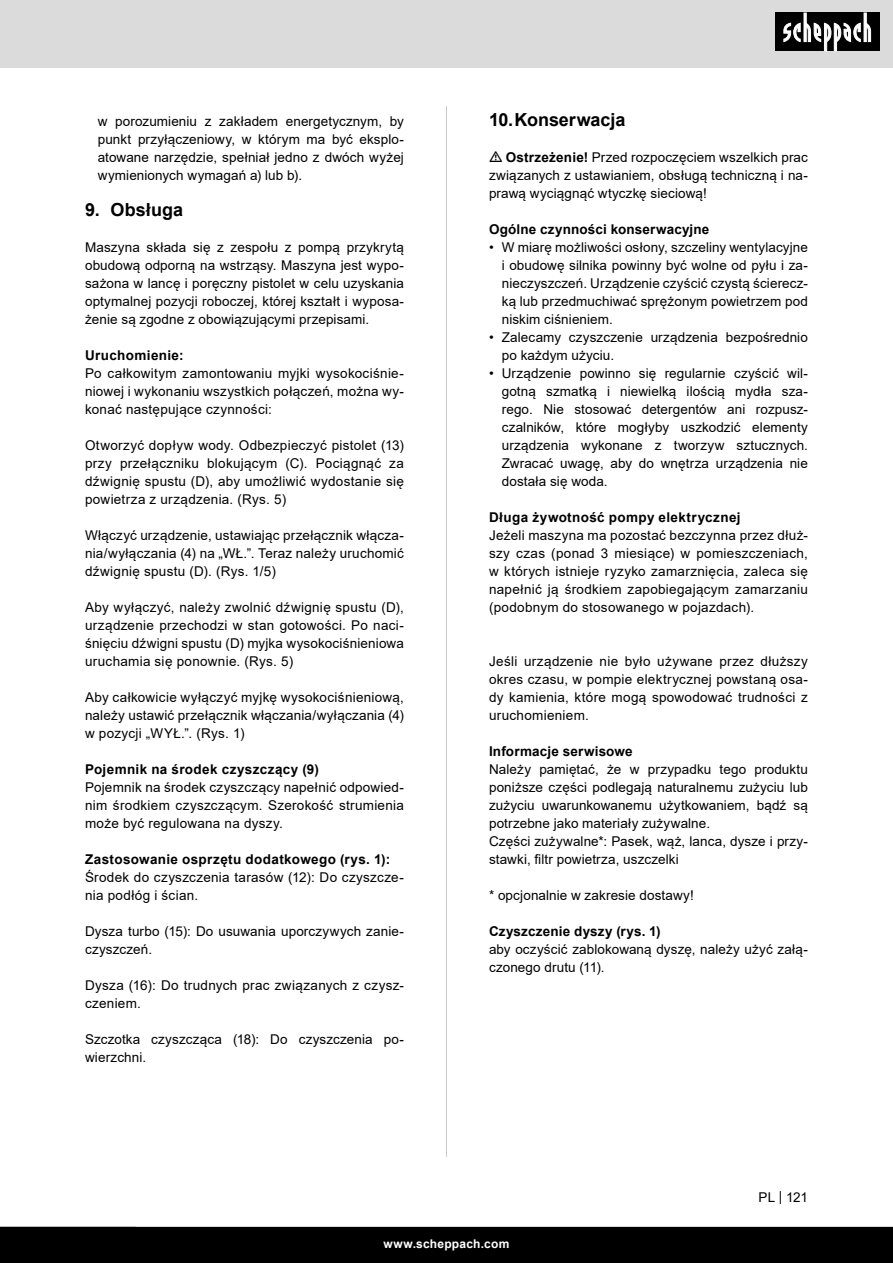
<style>
.page{position:relative;width:893px;height:1263px;background:#fff}
.page>*{position:absolute;margin:0;border:0;box-sizing:border-box;transform-origin:0 0}
.t1{font:700 18px "Arial";color:#000}
.t2{font:13.5px/18px "Arial";letter-spacing:.015em;color:#000;text-align:justify}
.t3{font:700 13.5px "Arial";letter-spacing:.025em;color:#000}
.t4{font:700 12px "Arial";letter-spacing:.02em;color:#fff}
.s1{font-weight:700}
</style>
<div class="page">
<div style="left:0;top:0;width:893px;height:67px;background:#dbdbdb"></div>
<div style="left:0;top:1227px;width:893px;height:36px;background:#000"></div>
<div style="left:775px;top:13px;width:105px;height:38px;background:#000"></div>
<svg style="left:783px;top:13px;width:88px;height:38px"></svg>
<hr style="left:446px;top:106px;width:1px;height:1051px;background:#c7c7c7">
<p class="t2" style="left:98px;top:112px;width:308px">w porozumieniu z zakładem energetycznym, by punkt przyłączeniowy, w którym ma być eksplo&shy;atowane narzędzie, spełniał jedno z dwóch wyżej wymienionych wymagań a) lub b).</p>
<p class="t1" style="left:85px;top:197px;width:100px">9. Obsługa</p>
<p class="t2" style="left:85px;top:238px;width:320px">Maszyna składa się z zespołu z pompą przykrytą obudową odporną na wstrząsy. Maszyna jest wypo&shy;sażona w lancę i poręczny pistolet w celu uzyskania optymalnej pozycji roboczej, której kształt i wyposa&shy;żenie są zgodne z obowiązującymi przepisami.</p>
<p class="t3" style="left:85px;top:346px;width:100px">Uruchomienie:</p>
<p class="t2" style="left:85px;top:364px;width:320px">Po całkowitym zamontowaniu myjki wysokociśnie&shy;niowej i wykonaniu wszystkich połączeń, można wy&shy;konać następujące czynności:</p>
<p class="t2" style="left:85px;top:436px;width:320px">Otworzyć dopływ wody. Odbezpieczyć pistolet (13) przy przełączniku blokującym (C). Pociągnąć za dźwignię spustu (D), aby umożliwić wydostanie się powietrza z urządzenia. (Rys. 5)</p>
<p class="t2" style="left:85px;top:526px;width:320px">Włączyć urządzenie, ustawiając przełącznik włącza&shy;nia/wyłączania (4) na „WŁ.”. Teraz należy uruchomić dźwignię spustu (D). (Rys. 1/5)</p>
<p class="t2" style="left:85px;top:598px;width:320px">Aby wyłączyć, należy zwolnić dźwignię spustu (D), urządzenie przechodzi w stan gotowości. Po naci&shy;śnięciu dźwigni spustu (D) myjka wysokociśnieniowa uruchamia się ponownie. (Rys. 5)</p>
<p class="t2" style="left:85px;top:688px;width:320px">Aby całkowicie wyłączyć myjkę wysokociśnieniową, należy ustawić przełącznik włączania/wyłączania (4) w pozycji „WYŁ.”. (Rys. 1)</p>
<p class="t3" style="left:85px;top:760px;width:235px">Pojemnik na środek czyszczący (9)</p>
<p class="t2" style="left:85px;top:778px;width:320px">Pojemnik na środek czyszczący napełnić odpowied&shy;nim środkiem czyszczącym. Szerokość strumienia może być regulowana na dyszy.</p>
<p class="t3" style="left:85px;top:850px;width:307px">Zastosowanie osprzętu dodatkowego (rys. 1):</p>
<p class="t2" style="left:85px;top:868px;width:320px">Środek do czyszczenia tarasów (12): Do czyszcze&shy;nia podłóg i ścian.</p>
<p class="t2" style="left:85px;top:922px;width:320px">Dysza turbo (15): Do usuwania uporczywych zanie&shy;czyszczeń.</p>
<p class="t2" style="left:85px;top:976px;width:320px">Dysza (16): Do trudnych prac związanych z czysz&shy;czeniem.</p>
<p class="t2" style="left:85px;top:1030px;width:320px">Szczotka czyszcząca (18): Do czyszczenia po&shy;wierzchni.</p>
<p class="t1" style="left:489px;top:107px;width:138px">10.Konserwacja</p>
<p class="t2" style="left:489px;top:148px;width:320px;text-indent:17px"><span class="s1">Ostrzeżenie!</span> Przed rozpoczęciem wszelkich prac związanych z ustawianiem, obsługą techniczną i na&shy;prawą wyciągnąć wtyczkę sieciową!</p>
<p class="t3" style="left:489px;top:220px;width:222px">Ogólne czynności konserwacyjne</p>
<p class="t2" style="left:502px;top:238px;width:308px;text-indent:-13px">• W miarę możliwości osłony, szczeliny wentylacyjne i obudowę silnika powinny być wolne od pyłu i za&shy;nieczyszczeń. Urządzenie czyścić czystą ścierecz&shy;ką lub przedmuchiwać sprężonym powietrzem pod niskim ciśnieniem.</p>
<p class="t2" style="left:502px;top:328px;width:308px;text-indent:-13px">• Zalecamy czyszczenie urządzenia bezpośrednio po każdym użyciu.</p>
<p class="t2" style="left:502px;top:364px;width:308px;text-indent:-13px">• Urządzenie powinno się regularnie czyścić wil&shy;gotną szmatką i niewielką ilością mydła sza&shy;rego. Nie stosować detergentów ani rozpusz&shy;czalników, które mogłyby uszkodzić elementy urządzenia wykonane z tworzyw sztucznych.<br>Zwracać uwagę, aby do wnętrza urządzenia nie dostała się woda.</p>
<p class="t3" style="left:489px;top:508px;width:253px">Długa żywotność pompy elektrycznej</p>
<p class="t2" style="left:489px;top:526px;width:320px">Jeżeli maszyna ma pozostać bezczynna przez dłuż&shy;szy czas (ponad 3 miesiące) w pomieszczeniach, w których istnieje ryzyko zamarznięcia, zaleca się napełnić ją środkiem zapobiegającym zamarzaniu (podobnym do stosowanego w pojazdach).</p>
<p class="t2" style="left:489px;top:652px;width:320px">Jeśli urządzenie nie było używane przez dłuższy okres czasu, w pompie elektrycznej powstaną osa&shy;dy kamienia, które mogą spowodować trudności z uruchomieniem.</p>
<p class="t3" style="left:489px;top:742px;width:145px">Informacje serwisowe</p>
<p class="t2" style="left:489px;top:760px;width:320px">Należy pamiętać, że w przypadku tego produktu poniższe części podlegają naturalnemu zużyciu lub zużyciu uwarunkowanemu użytkowaniem, bądź są potrzebne jako materiały zużywalne.</p>
<p class="t2" style="left:489px;top:832px;width:320px">Części zużywalne*: Pasek, wąż, lanca, dysze i przy&shy;stawki, filtr powietrza, uszczelki</p>
<p class="t2" style="left:489px;top:886px;width:206px">* opcjonalnie w zakresie dostawy!</p>
<p class="t3" style="left:489px;top:922px;width:173px">Czyszczenie dyszy (rys. 1)</p>
<p class="t2" style="left:489px;top:940px;width:320px">aby oczyścić zablokowaną dyszę, należy użyć załą&shy;czonego drutu (11).</p>
<p class="t2" style="left:759px;top:1188px;width:51px">PL | 121</p>
<p class="t4" style="left:384px;top:1235px;width:127px">www.scheppach.com</p>
</div>
